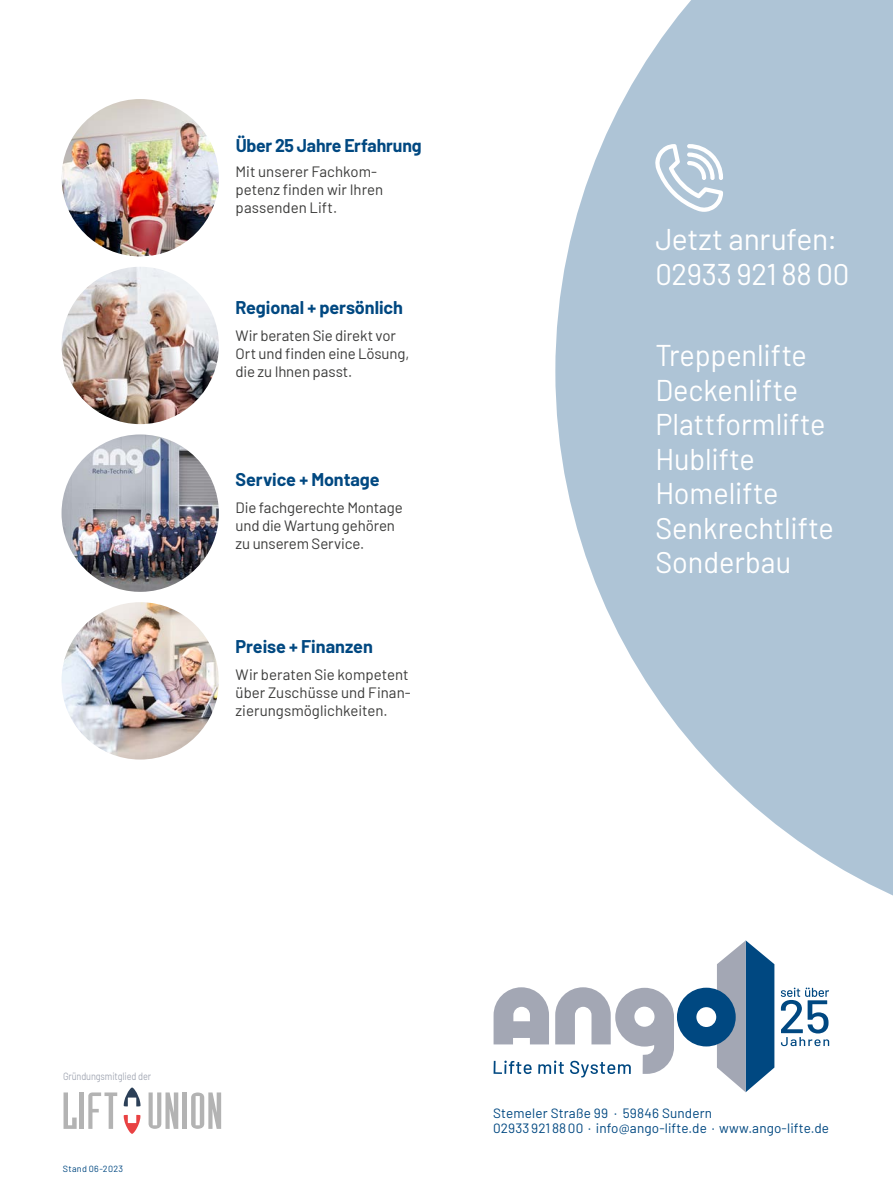
<style>
.page{position:relative;width:893px;height:1191px;background:#fff}
.page>*{position:absolute;margin:0;border:0;box-sizing:border-box;transform-origin:0 0}
.t1{font:30px/34.5px "Barlow";letter-spacing:-.005em;color:#fff;scale:.96 1}
.t2{font:30px/34.5px "Barlow";letter-spacing:-.005em;color:#fff}
.t3{font:700 18px "Barlow";letter-spacing:-.005em;color:#004881}
.t4{font:15px/18px "Barlow";letter-spacing:-.005em;color:#3b3b3a}
.t5{font:13.5px/15px "Barlow";letter-spacing:.01em;color:#004881}
.t6{font:10.5px "Barlow";letter-spacing:-.01em;color:#a3a8b4;scale:.87 1}
.t7{font:9px "Barlow";letter-spacing:.035em;color:#004881}
</style>
<div class="page">
<svg style="left:781px;top:987px;width:48px;height:59px"></svg>
<svg style="left:494px;top:946px;width:280px;height:146px"></svg>
<svg style="left:555px;top:0;width:338px;height:946px;fill:#aec4d6"></svg>
<svg style="left:655px;top:144px;width:68px;height:68px"></svg>
<img style="left:62px;top:434px;width:157px;height:158px;border-radius:78px">
<img style="left:62px;top:99px;width:157px;height:157px;border-radius:79px">
<img style="left:62px;top:267px;width:157px;height:157px;border-radius:79px">
<img style="left:62px;top:602px;width:157px;height:157px;border-radius:79px">
<svg style="left:124px;top:1114px;width:16px;height:20px"></svg>
<svg style="left:124px;top:1087px;width:17px;height:19px"></svg>
<svg style="left:64px;top:1092px;width:13px;height:36px"></svg>
<hr style="left:80px;top:1092px;width:4px;height:36px;background:#b3b3b3">
<svg style="left:88px;top:1092px;width:29px;height:36px"></svg>
<svg style="left:149px;top:1092px;width:29px;height:36px"></svg>
<div style="left:182px;top:1092px;width:5px;height:36px;background:#b3b3b3"></div>
<svg style="left:191px;top:1092px;width:30px;height:36px"></svg>
<p class="t3" style="left:236px;top:132px;width:187px">Über 25 Jahre Erfahrung</p>
<p class="t4" style="left:236px;top:161px;width:149px">Mit unserer Fachkom&shy;petenz finden wir Ihren passenden Lift.</p>
<p class="t3" style="left:236px;top:294px;width:169px">Regional + persönlich</p>
<p class="t4" style="left:236px;top:325px;width:175px">Wir beraten Sie direkt vor<br>Ort und finden eine Lösung, die zu Ihnen passt.</p>
<p class="t3" style="left:236px;top:466px;width:146px">Service + Montage</p>
<p class="t4" style="left:236px;top:497px;width:169px">Die fachgerechte Montage und die Wartung gehören zu unserem Service.</p>
<p class="t3" style="left:236px;top:633px;width:139px">Preise + Finanzen</p>
<p class="t4" style="left:236px;top:664px;width:176px;text-align:justify">Wir beraten Sie kompetent über Zuschüsse und Finan&shy;zierungsmöglichkeiten.</p>
<h1 class="t2" style="left:655px;top:220px;width:196px">Jetzt anrufen:<br>02933 921 88 00</h1>
<h1 class="t1" style="left:655px;top:336px;width:187px">Treppenlifte<br>Deckenlifte<br>Plattformlifte<br>Hublifte<br>Homelifte<br>Senkrechtlifte<br>Sonderbau</h1>
<p class="t6" style="left:63px;top:1068px;width:103px">Gründungsmitglied der</p>
<p class="t7" style="left:63px;top:1162px;width:62px">Stand 06-2023</p>
<p class="t5" style="left:493px;top:1104px;width:337px">Stemeler Straße 99 · 59846 Sundern<br>02933 921 88 00 · info@ango-lifte.de · www.ango-lifte.de</p>
</div>
